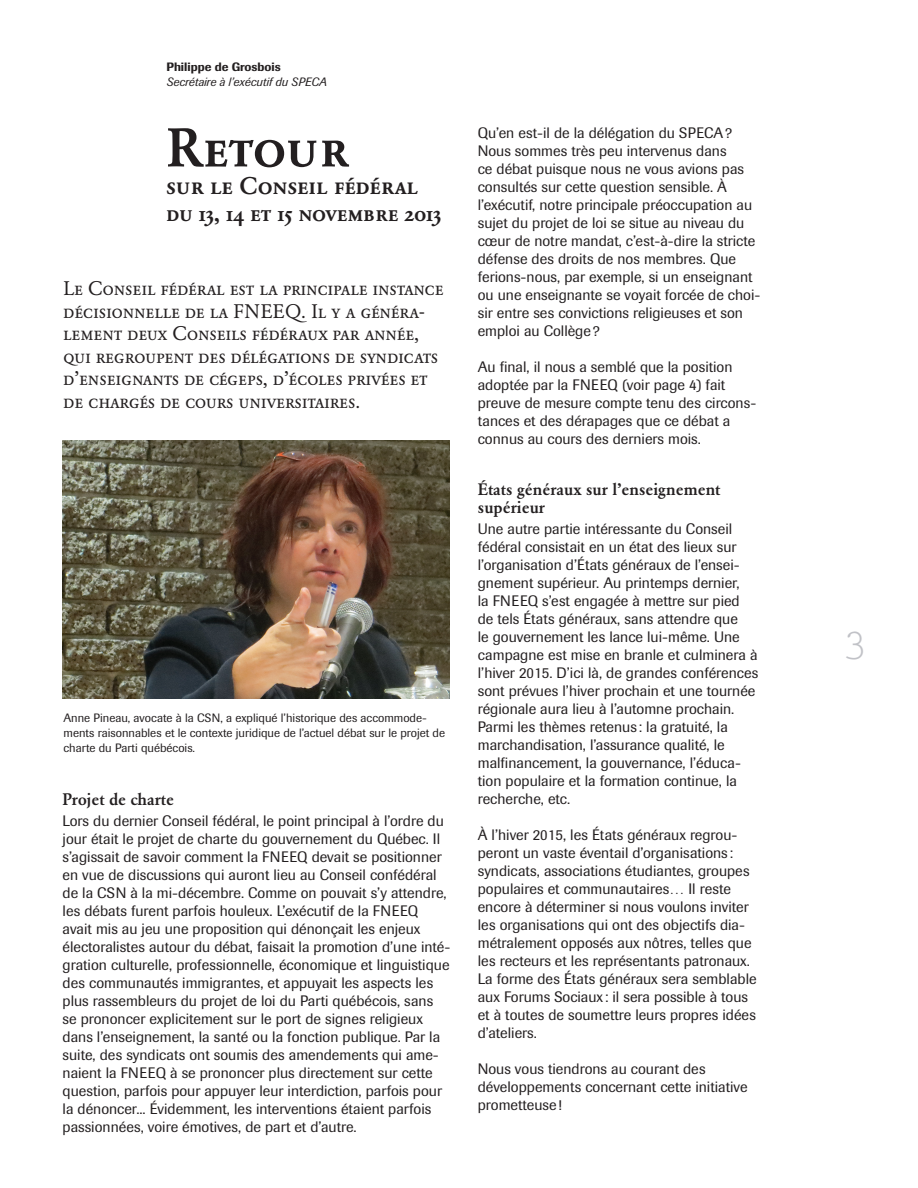
<style>
.page{position:relative;width:918px;height:1188px;background:#fff}
.page>*{position:absolute;margin:0;border:0;box-sizing:border-box;transform-origin:0 0}
.Exergue_Gara_CAP{font:54px "Garamond BE Medium SC";color:#231f20}
.t1{font:45px "Prestige Elite Std";color:#c1c2c7}
.Exergue_Gara_CAP-2{font:24px "Garamond BE Medium SC";letter-spacing:.01em;color:#231f20}
.Exergue_Gara_CAP-3{font:22.5px "Garamond BE Medium SC";color:#231f20}
.Exergue_Gara_CAP-4{font:19.5px/22.5px "Garamond BE Regular SC";letter-spacing:.01em;color:#231f20}
.intertitre_Garamond{font:500 16.5px/18px "Garamond BE";color:#231f20}
.Texte{font:15px/18px "Imago";color:#231f20}
.Texte-2{font:12px/15px "Imago";color:#231f20}
.texte_petit{font:italic 12px "Imago";color:#231f20}
.texte_petit-2{font:500 12px "Imago";color:#231f20}
</style>
<div class="page">
<img style="left:63px;top:441px;width:387px;height:257px">
<p class="texte_petit-2" style="left:166px;top:59px;width:116px">Philippe de Grosbois</p>
<p class="texte_petit" style="left:166px;top:75px;width:162px">Secrétaire à l’exécutif du SPECA</p>
<p class="Exergue_Gara_CAP" style="left:166px;top:116px;width:184px">Retour</p>
<p class="Exergue_Gara_CAP-2" style="left:166px;top:171px;width:253px">sur le Conseil fédéral</p>
<p class="Exergue_Gara_CAP-3" style="left:166px;top:200px;width:277px">du 13, 14 et 15 novembre 2013</p>
<p class="Exergue_Gara_CAP-4" style="left:64px;top:277px;width:382px">Le Conseil fédéral est la principale instance décisionnelle de la FNEEQ. Il y a généra&shy;lement deux Conseils fédéraux par année, qui regroupent des délégations de syndicats d’enseignants de cégeps, d’écoles privées et de chargés de cours universitaires.</p>
<p class="Texte-2" style="left:64px;top:710px;width:383px">Anne Pineau, avocate à la CSN, a expliqué l’historique des accommode&shy;ments raisonnables et le contexte juridique de l’actuel débat sur le projet de charte du Parti québécois.</p>
<p class="intertitre_Garamond" style="left:63px;top:791px;width:113px">Projet de charte</p>
<p class="Texte" style="left:63px;top:812px;width:389px">Lors du dernier Conseil fédéral, le point principal à l’ordre du jour était le projet de charte du gouvernement du Québec. Il s’agissait de savoir comment la FNEEQ devait se positionner en vue de discussions qui auront lieu au Conseil confédéral de la CSN à la mi-décembre. Comme on pouvait s’y attendre, les débats furent parfois houleux. L’exécutif de la FNEEQ avait mis au jeu une proposition qui dénonçait les enjeux électoralistes autour du débat, faisait la promotion d’une inté&shy;gration culturelle, professionnelle, économique et linguistique des communautés immigrantes, et appuyait les aspects les plus rassembleurs du projet de loi du Parti québécois, sans se prononcer explicitement sur le port de signes religieux dans l’enseignement, la santé ou la fonction publique. Par la suite, des syndicats ont soumis des amendements qui ame&shy;naient la FNEEQ à se prononcer plus directement sur cette question, parfois pour appuyer leur interdiction, parfois pour la dénoncer... Évidemment, les interventions étaient parfois passionnées, voire émotives, de part et d’autre.</p>
<p class="Texte" style="left:478px;top:124px;width:284px">Qu’en est-il de la délégation du SPECA?<br>Nous sommes très peu intervenus dans<br>ce débat puisque nous ne vous avions pas consultés sur cette question sensible. À l’exécutif, notre principale préoccupation au sujet du projet de loi se situe au niveau du cœur de notre mandat, c’est-à-dire la stricte défense des droits de nos membres. Que ferions-nous, par exemple, si un enseignant ou une enseignante se voyait forcée de choi&shy;sir entre ses convictions religieuses et son emploi au Collège?</p>
<p class="Texte" style="left:478px;top:358px;width:280px">Au final, il nous a semblé que la position adoptée par la FNEEQ (voir page 4) fait preuve de mesure compte tenu des circons&shy;tances et des dérapages que ce débat a connus au cours des derniers mois.</p>
<p class="intertitre_Garamond" style="left:478px;top:480px;width:244px">États généraux sur l’enseignement supérieur</p>
<p class="Texte" style="left:478px;top:520px;width:282px">Une autre partie intéressante du Conseil fédéral consistait en un état des lieux sur l’organisation d’États généraux de l’ensei&shy;gnement supérieur. Au printemps dernier,<br>la FNEEQ s’est engagée à mettre sur pied de tels États généraux, sans attendre que<br>le gouvernement les lance lui-même. Une campagne est mise en branle et culminera à l’hiver 2015. D’ici là, de grandes conférences sont prévues l’hiver prochain et une tournée régionale aura lieu à l’automne prochain.<br>Parmi les thèmes retenus : la gratuité, la marchandisation, l’assurance qualité, le malfinancement, la gouvernance, l’éduca&shy;tion populaire et la formation continue, la recherche, etc.</p>
<p class="Texte" style="left:478px;top:826px;width:280px">À l’hiver 2015, les États généraux regrou&shy;peront un vaste éventail d’organisations : syndicats, associations étudiantes, groupes populaires et communautaires… Il reste encore à déterminer si nous voulons inviter les organisations qui ont des objectifs dia&shy;métralement opposés aux nôtres, telles que les recteurs et les représentants patronaux.<br>La forme des États généraux sera semblable aux Forums Sociaux : il sera possible à tous et à toutes de soumettre leurs propres idées d’ateliers.</p>
<p class="Texte" style="left:478px;top:1060px;width:271px">Nous vous tiendrons au courant des développements concernant cette initiative prometteuse!</p>
<p class="t1" style="left:842px;top:621px;width:28px">3</p>
</div>
